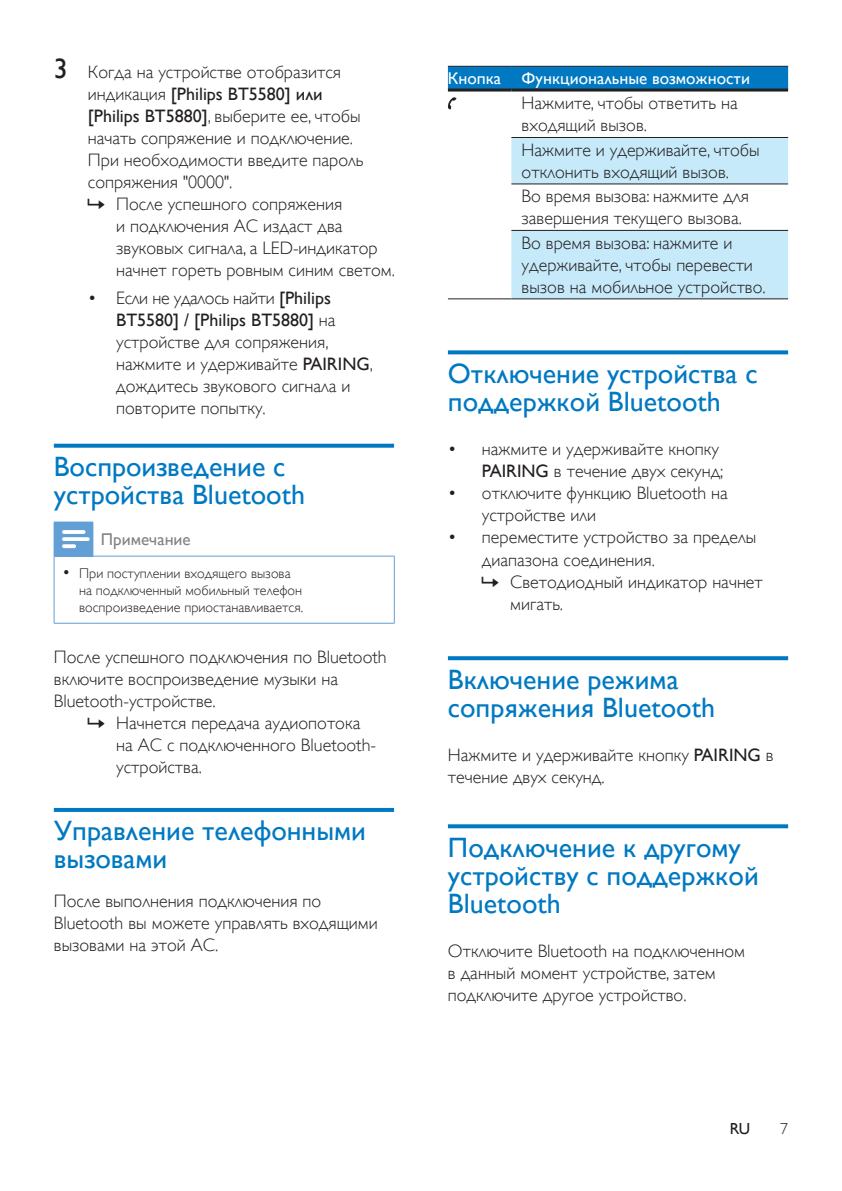
<style>
.page{position:relative;width:842px;height:1191px;background:#fff}
.page>*{position:absolute;margin:0;border:0;box-sizing:border-box;transform-origin:0 0}
.heading2{font:28px/28px "Gill Sans Alt One WGL";color:#0079c2}
.Body_Text{font:18px/22px "Gill Sans Alt One WGL Light";color:#231f20}
.Body_Text-2{font:17px "Gill Sans Alt One WGL";color:#fff}
.notes-caption-paragr{font:17px "Gill Sans Alt One WGL";color:#808285}
.language_indication{font:16px "Gill Sans Alt One WGL";color:#231f20}
.t1{font:16px "Gill Sans Alt One WGL Light";color:#231f20}
.t2{font:14px/17px "Gill Sans Alt One WGL Light";color:#231f20}
.s1{font-family:"Gill Sans Alt One WGL";font-size:28px}
.s2{font-family:"Gill Sans Alt One WGL"}
.s3{font-size:17px}
</style>
<div class="page">
<svg style="left:54px;top:444px;width:340px;height:4px"></svg>
<svg style="left:54px;top:808px;width:340px;height:4px"></svg>
<div style="left:54px;top:522px;width:39px;height:34px;background:#629fd5"></div>
<hr style="left:54px;top:556px;width:1px;height:67px;background:#629fd5">
<hr style="left:394px;top:556px;width:1px;height:67px;background:#629fd5">
<hr style="left:54px;top:623px;width:39px;height:1px;background:#629fd5">
<hr style="left:93px;top:623px;width:302px;height:1px;background:#629fd5">
<hr style="left:93px;top:522px;width:1px;height:34px;background:#629fd5">
<hr style="left:93px;top:556px;width:302px;height:1px;background:#629fd5">
<svg style="left:62px;top:530px;width:28px;height:18px"></svg>
<svg style="left:448px;top:350px;width:340px;height:4px"></svg>
<svg style="left:448px;top:656px;width:340px;height:4px"></svg>
<svg style="left:448px;top:824px;width:340px;height:4px"></svg>
<div style="left:448px;top:67px;width:340px;height:22px;background:#0079c2"></div>
<svg style="left:511px;top:138px;width:277px;height:160px;fill:#c6eafa"></svg>
<hr style="left:448px;top:66px;width:63px;height:1px;background:#231f20">
<hr style="left:511px;top:66px;width:277px;height:1px;background:#231f20">
<hr style="left:511px;top:137px;width:277px;height:1px;background:#231f20">
<hr style="left:511px;top:183px;width:277px;height:1px;background:#231f20">
<hr style="left:511px;top:230px;width:277px;height:1px;background:#231f20">
<hr style="left:448px;top:298px;width:63px;height:1px;background:#231f20">
<hr style="left:511px;top:298px;width:277px;height:1px;background:#231f20">
<hr style="left:448px;top:89px;width:63px;height:3px;background:#231f20">
<hr style="left:511px;top:89px;width:277px;height:3px;background:#231f20">
<svg style="left:448px;top:97px;width:8px;height:12px"></svg>
<p class="Body_Text" style="left:88px;top:61px;width:277px;text-indent:-34px"><span class="s1">3</span> Когда на устройстве отобразится индикация <span class="s2">[Philips BT5580] или [Philips BT5880]</span>, выберите ее, чтобы начать сопряжение и подключение.<br>При необходимости введите пароль сопряжения "0000".</p>
<p class="Body_Text" style="left:116px;top:193px;width:280px">После успешного сопряжения<br>и подключения АС издаст два звуковых сигнала, а LED-индикатор начнет гореть ровным синим светом.</p>
<p class="Body_Text" style="left:116px;top:287px;width:258px;text-indent:-28px">• Если не удалось найти <span class="s2">[Philips<br>BT5580] / [Philips BT5880]</span> на устройстве для сопряжения, нажмите и удерживайте <span class="s2">PAIRING</span>, дождитесь звукового сигнала и повторите попытку.</p>
<p class="heading2" style="left:54px;top:452px;width:253px">Воспроизведение с устройства Bluetooth</p>
<p class="notes-caption-paragr" style="left:101px;top:527px;width:91px">Примечание</p>
<p class="t2" style="left:79px;top:565px;width:226px;text-indent:-17px"><span class="s3">•</span> При поступлении входящего вызова на подключенный мобильный телефон воспроизведение приостанавливается.</p>
<p class="Body_Text" style="left:54px;top:645px;width:334px">После успешного подключения по Bluetooth включите воспроизведение музыки на<br>Bluetooth-устройстве.</p>
<p class="Body_Text" style="left:116px;top:711px;width:261px">Начнется передача аудиопотока на АС с подключенного Bluetooth&shy;устройства.</p>
<p class="heading2" style="left:54px;top:816px;width:314px">Управление телефонными вызовами</p>
<p class="Body_Text" style="left:54px;top:890px;width:325px">После выполнения подключения по<br>Bluetooth вы можете управлять входящими вызовами на этой АС.</p>
<p class="Body_Text-2" style="left:448px;top:67px;width:55px">Кнопка</p>
<p class="Body_Text-2" style="left:522px;top:67px;width:230px">Функциональные возможности</p>
<p class="Body_Text" style="left:522px;top:93px;width:218px">Нажмите, чтобы ответить на входящий вызов.</p>
<p class="Body_Text" style="left:522px;top:139px;width:239px">Нажмите и удерживайте, чтобы отклонить входящий вызов.</p>
<p class="Body_Text" style="left:522px;top:185px;width:229px">Во время вызова: нажмите для завершения текущего вызова.</p>
<p class="Body_Text" style="left:522px;top:232px;width:246px">Во время вызова: нажмите и удерживайте, чтобы перевести вызов на мобильное устройство.</p>
<p class="heading2" style="left:448px;top:359px;width:311px">Отключение устройства с поддержкой Bluetooth</p>
<p class="Body_Text" style="left:448px;top:438px;width:277px;text-align:right">• нажмите и удерживайте кнопку<br><span class="s2">PAIRING</span> в течение двух секунд;</p>
<p class="Body_Text" style="left:482px;top:482px;width:247px;text-indent:-34px">• отключите функцию Bluetooth на устройстве или</p>
<p class="Body_Text" style="left:482px;top:526px;width:276px;text-indent:-34px">• переместите устройство за пределы диапазона соединения.</p>
<p class="Body_Text" style="left:510px;top:570px;width:254px">Светодиодный индикатор начнет мигать.</p>
<p class="heading2" style="left:448px;top:665px;width:269px">Включение режима сопряжения Bluetooth</p>
<p class="Body_Text" style="left:448px;top:744px;width:327px">Нажмите и удерживайте кнопку <span class="s2">PAIRING</span> в течение двух секунд.</p>
<p class="heading2" style="left:448px;top:833px;width:312px">Подключение к другому устройству с поддержкой<br>Bluetooth</p>
<p class="Body_Text" style="left:448px;top:940px;width:299px">Отключите Bluetooth на подключенном в данный момент устройстве, затем подключите другое устройство.</p>
<p class="language_indication" style="left:730px;top:1118px;width:22px">RU</p>
<p class="t1" style="left:780px;top:1118px;width:9px">7</p>
</div>
